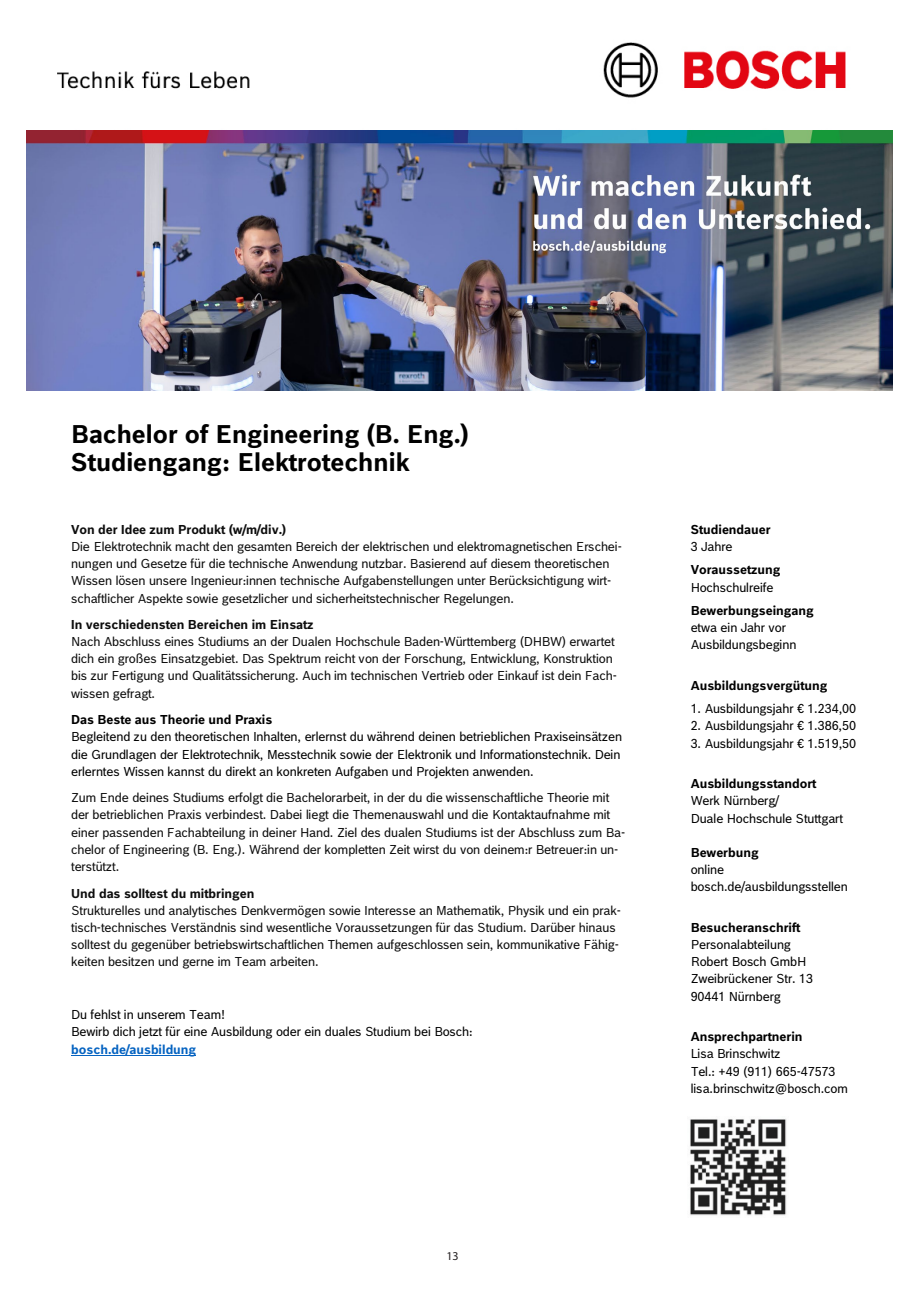
<style>
.page{position:relative;width:919px;height:1289px;background:#fff}
.page>*{position:absolute;margin:0;border:0;box-sizing:border-box;transform-origin:0 0}
.t1{font:700 24.9px/28px "Bosch Office Sans";color:#000}
.t2{font:12.6px/17.2px "Bosch Office Sans";letter-spacing:-.005em;color:#0d0d0d}
.t3{font:12.6px/17.2px "Bosch Office Sans";letter-spacing:-.005em;color:#000}
.t4{font:700 12.6px/17.2px "Bosch Office Sans";color:#000}
.t5{font:12px "Myriad Pro";color:#231f20}
.s1{font-weight:700}
.s2{font-weight:700;color:#0563c1}
.s3{font-weight:400}
</style>
<div class="page">
<img style="left:57px;top:42px;width:789px;height:56px">
<img style="left:27px;top:131px;width:864px;height:259px">
<img style="left:690px;top:1119px;width:97px;height:97px">
<hr style="left:71px;top:1055px;width:125px;height:1px;background:#0563c1">
<p class="t1" style="left:71px;top:418px;width:399px">Bachelor of Engineering (B. Eng.)<br>Studiengang: Elektrotechnik</p>
<p class="t2" style="left:71px;top:519px;width:552px"><span class="s1">Von der Idee zum Produkt (w/m/div.)<br></span>Die Elektrotechnik macht den gesamten Bereich der elektrischen und elektromagnetischen Erschei&shy;nungen und Gesetze für die technische Anwendung nutzbar. Basierend auf diesem theoretischen Wissen lösen unsere Ingenieur:innen technische Aufgabenstellungen unter Berücksichtigung wirt&shy;schaftlicher Aspekte sowie gesetzlicher und sicherheitstechnischer Regelungen.</p>
<p class="t2" style="left:71px;top:614px;width:547px"><span class="s1">In verschiedensten Bereichen im Einsatz<br></span>Nach Abschluss eines Studiums an der Dualen Hochschule Baden-Württemberg (DHBW) erwartet dich ein großes Einsatzgebiet. Das Spektrum reicht von der Forschung, Entwicklung, Konstruktion bis zur Fertigung und Qualitätssicherung. Auch im technischen Vertrieb oder Einkauf ist dein Fach&shy;wissen gefragt.</p>
<p class="t3" style="left:71px;top:710px;width:552px"><span class="s1">Das Beste aus Theorie und Praxis<br></span>Begleitend zu den theoretischen Inhalten, erlernst du während deinen betrieblichen Praxiseinsätzen die Grundlagen der Elektrotechnik, Messtechnik sowie der Elektronik und Informationstechnik. Dein erlerntes Wissen kannst du direkt an konkreten Aufgaben und Projekten anwenden.</p>
<p class="t2" style="left:71px;top:787px;width:555px">Zum Ende deines Studiums erfolgt die Bachelorarbeit, in der du die wissenschaftliche Theorie mit der betrieblichen Praxis verbindest. Dabei liegt die Themenauswahl und die Kontaktaufnahme mit einer passenden Fachabteilung in deiner Hand. Ziel des dualen Studiums ist der Abschluss zum Ba&shy;chelor of Engineering (B. Eng.). Während der kompletten Zeit wirst du von deinem:r Betreuer:in un&shy;terstützt.</p>
<p class="t2" style="left:71px;top:883px;width:551px"><span class="s1">Und das solltest du mitbringen<br></span>Strukturelles und analytisches Denkvermögen sowie Interesse an Mathematik, Physik und ein prak&shy;tisch-technisches Verständnis sind wesentliche Voraussetzungen für das Studium. Darüber hinaus solltest du gegenüber betriebswirtschaftlichen Themen aufgeschlossen sein, kommunikative Fähig&shy;keiten besitzen und gerne im Team arbeiten.</p>
<p class="t3" style="left:71px;top:1005px;width:403px">Du fehlst in unserem Team!<br>Bewirb dich jetzt für eine Ausbildung oder ein duales Studium bei Bosch: <span class="s2">bosch.de/ausbildung</span></p>
<p class="t5" style="left:446px;top:1248px;width:14px">13</p>
<p class="t4" style="left:690px;top:519px;width:81px">Studiendauer<br><span class="s3">3 Jahre</span></p>
<p class="t3" style="left:690px;top:560px;width:91px"><span class="s1">Voraussetzung<br></span>Hochschulreife</p>
<p class="t3" style="left:690px;top:600px;width:125px"><span class="s1">Bewerbungseingang </span>etwa ein Jahr vor<br>Ausbildungsbeginn</p>
<p class="t4" style="left:690px;top:675px;width:138px">Ausbildungsvergütung</p>
<p class="t3" style="left:690px;top:699px;width:167px">1. Ausbildungsjahr € 1.234,00</p>
<p class="t3" style="left:690px;top:716px;width:167px">2. Ausbildungsjahr € 1.386,50</p>
<p class="t3" style="left:690px;top:733px;width:167px">3. Ausbildungsjahr € 1.519,50</p>
<p class="t3" style="left:690px;top:773px;width:154px"><span class="s1">Ausbildungsstandort<br></span>Werk Nürnberg/<br>Duale Hochschule Stuttgart</p>
<p class="t3" style="left:690px;top:842px;width:159px"><span class="s1">Bewerbung<br></span>online bosch.de/ausbildungsstellen</p>
<p class="t3" style="left:690px;top:917px;width:124px"><span class="s1">Besucheranschrift<br></span>Personalabteilung<br>Robert Bosch GmbH<br>Zweibrückener Str. 13<br>90441 Nürnberg</p>
<p class="t3" style="left:690px;top:1026px;width:159px"><span class="s1">Ansprechpartnerin<br></span>Lisa Brinschwitz<br>Tel.: +49 (911) 665-47573 lisa.brinschwitz@bosch.com</p>
</div>
